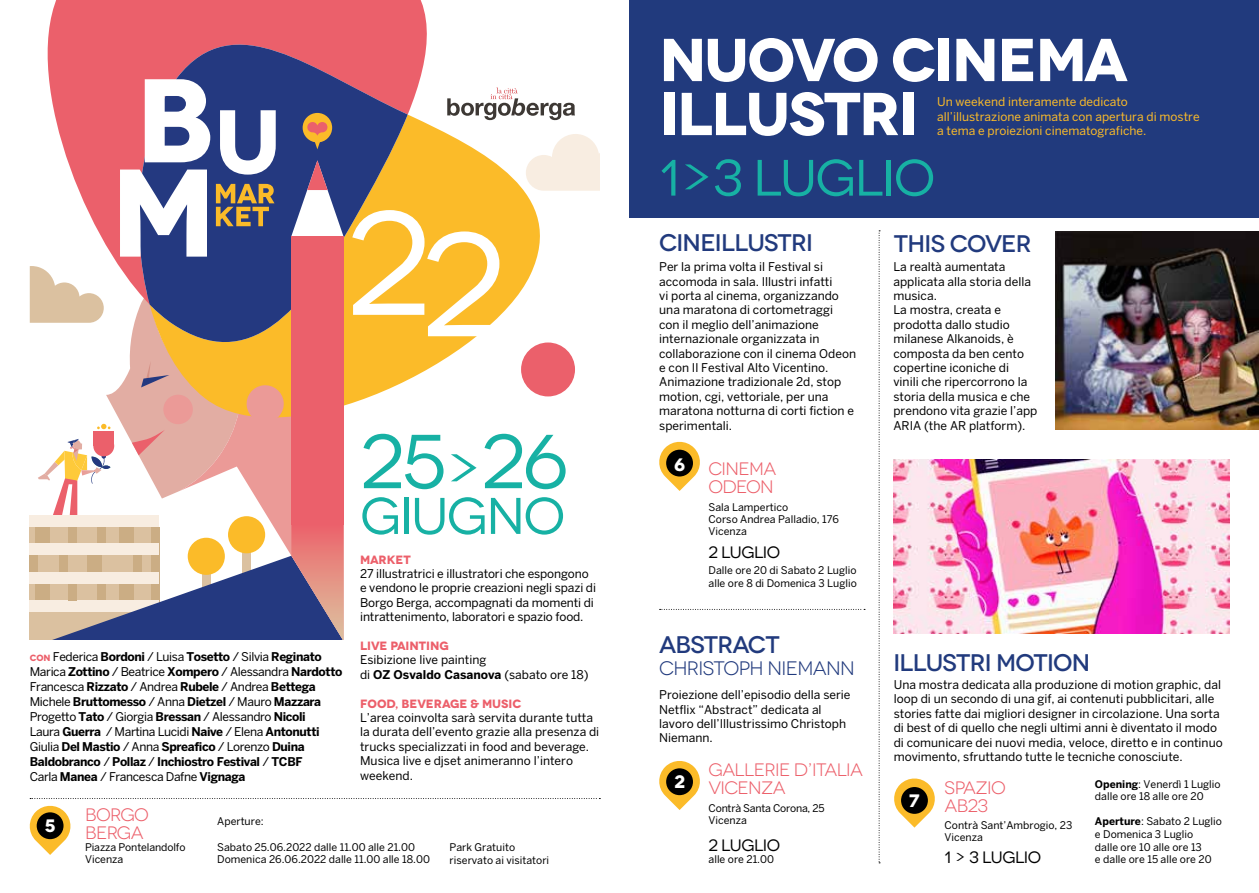
<style>
.page{position:relative;width:1259px;height:893px;background:#fff}
.page>*{position:absolute;margin:0;border:0;box-sizing:border-box;transform-origin:0 0}
.t1{font:76.2px "Novecentowide";color:#17b1a4}
.t2{font:700 60.45px/54px "Novecentowide";letter-spacing:-.03em;color:#fff}
.t3{font:51.45px "Novecentowide";letter-spacing:-.03em;color:#17b1a4}
.t4{font:51px "Novecentowide";letter-spacing:-.03em;color:#17b1a4}
.t5{font:500 24px "Novecentowide";letter-spacing:-.03em;color:#213a7d}
.t6{font:19.5px "Novecentowide";letter-spacing:-.03em;color:#213a7d}
.t7{font:18px/18px "Novecentowide";letter-spacing:-.03em;color:#ec5f6a}
.t8{font:700 18px "Novecentowide";color:#fff}
.t9{font:16.5px "Novecentowide";letter-spacing:-.03em;color:#000}
.t10{font:12px/14.4px "Benton Sans";color:#000}
.t11{font:700 12px/15px "Benton Sans";letter-spacing:-.03em;color:#000}
.t12{font:12px/14.4px "Benton Sans";color:#fbbb29}
.t13{font:700 12px "Novecentowide";color:#ec5f6a}
.t14{font:10.5px/12.6px "Benton Sans";color:#000}
.t15{font:10.5px/12px "Benton Sans";letter-spacing:-.02em;color:#000}
.s1{font-family:"Novecentowide";font-size:9px;color:#ec5f6a}
.s2{font-weight:400}
.s3{font-size:55.5px}
.s4{font-weight:700}
</style>
<div class="page">
<div style="left:629px;top:0;width:630px;height:218px;background:#213a7d"></div>
<svg style="left:568px;top:134px;width:32px;height:57px;background:#f8eee3"></svg>
<svg style="left:47px;top:0;width:380px;height:266px;fill:#eb606b"></svg>
<svg style="left:344px;top:115px;width:224px;height:291px"></svg>
<svg style="left:128px;top:4px;width:280px;height:371px;background:#90586d"></svg>
<div style="left:303px;top:113px;width:29px;height:29px;background:#fbbb29;border-radius:50%"></div>
<svg style="left:307px;top:122px;width:20px;height:27px"></svg>
<svg style="left:291px;top:160px;width:53px;height:77px"></svg>
<svg style="left:216px;top:184px;width:58px;height:42px;background:#8e7954"></svg>
<svg style="left:145px;top:79px;width:65px;height:83px"></svg>
<svg style="left:220px;top:110px;width:56px;height:65px"></svg>
<svg style="left:120px;top:170px;width:87px;height:87px"></svg>
<svg style="left:352px;top:210px;width:147px;height:126px"></svg>
<div style="left:291px;top:237px;width:53px;height:288px;background:#eb606b"></div>
<div style="left:521px;top:342px;width:54px;height:54px;background:#eb606b;border-radius:50%"></div>
<svg style="left:447px;top:87px;width:128px;height:33px"></svg>
<svg style="left:30px;top:266px;width:314px;height:374px"></svg>
<svg style="left:29px;top:798px;width:571px;height:57px"></svg>
<svg style="left:659px;top:761px;width:41px;height:49px"></svg>
<svg style="left:894px;top:778px;width:41px;height:50px"></svg>
<svg style="left:659px;top:441px;width:41px;height:50px"></svg>
<svg style="left:878px;top:230px;width:2px;height:633px"></svg>
<svg style="left:659px;top:609px;width:206px;height:1px"></svg>
<img style="left:1056px;top:232px;width:203px;height:198px">
<img style="left:893px;top:460px;width:336px;height:173px">
<div style="left:666px;top:450px;width:27px;height:26px;background:#000;border-radius:50%"></div>
<div style="left:37px;top:812px;width:27px;height:27px;background:#000;border-radius:50%"></div>
<div style="left:666px;top:768px;width:27px;height:27px;background:#000;border-radius:50%"></div>
<div style="left:901px;top:787px;width:27px;height:27px;background:#000;border-radius:50%"></div>
<p class="t11" style="left:30px;top:649px;width:314px"><span class="s1">CON</span> <span class="s2">Federica</span> Bordoni <span class="s2">/ Luisa</span> Tosetto <span class="s2">/ Silvia</span> Reginato <span class="s2">Marica</span> Zottino <span class="s2">/ Beatrice</span> Xompero <span class="s2">/ Alessandra</span> Nardotto <span class="s2">Francesca</span> Rizzato <span class="s2">/ Andrea</span> Rubele <span class="s2">/ Andrea</span> Bettega <span class="s2">Michele</span> Bruttomesso <span class="s2">/ Anna</span> Dietzel <span class="s2">/ Mauro</span> Mazzara <span class="s2">Progetto</span> Tato <span class="s2">/ Giorgia</span> Bressan <span class="s2">/ Alessandro</span> Nicoli<br><span class="s2">Laura</span> Guerra <span class="s2">/ Martina Lucidi</span> Naive <span class="s2">/ Elena</span> Antonutti <span class="s2">Giulia</span> Del Mastio <span class="s2">/ Anna</span> Spreafico <span class="s2">/ Lorenzo</span> Duina Baldobranco <span class="s2">/</span> Pollaz <span class="s2">/</span> Inchiostro Festival <span class="s2">/</span> TCBF<br><span class="s2">Carla</span> Manea <span class="s2">/ Francesca Dafne</span> Vignaga</p>
<h1 class="t1" style="left:360px;top:417px;width:209px">25<span class="s3">&gt;</span>26</h1>
<h3 class="t3" style="left:360px;top:486px;width:207px">GIUGNO</h3>
<p class="t13" style="left:360px;top:552px;width:52px">MARKET</p>
<p class="t10" style="left:360px;top:566px;width:237px">27 illustratrici e illustratori che espongono e vendono le proprie creazioni negli spazi di Borgo Berga, accompagnati da momenti di intrattenimento, laboratori e spazio food.</p>
<p class="t13" style="left:360px;top:638px;width:90px">LIVE PAINTING</p>
<p class="t10" style="left:360px;top:653px;width:230px">Esibizione live painting<br>di <span class="s4">OZ Osvaldo Casanova</span> (sabato ore 18)</p>
<p class="t13" style="left:360px;top:696px;width:163px">FOOD, BEVERAGE &amp; MUSIC</p>
<p class="t10" style="left:360px;top:710px;width:241px">L’area coinvolta sarà servita durante tutta la durata dell’evento grazie alla presenza di trucks specializzati in food and beverage.<br>Musica live e djset animeranno l’intero weekend.</p>
<h3 class="t8" style="left:45px;top:814px;width:13px">5</h3>
<h3 class="t7" style="left:85px;top:806px;width:65px">BORGO<br>BERGA</h3>
<p class="t14" style="left:85px;top:841px;width:102px;line-height:12px">Piazza Pontelandolfo<br>Vicenza</p>
<p class="t14" style="left:217px;top:815px;width:48px">Aperture:</p>
<p class="t14" style="left:217px;top:840px;width:214px">Sabato 25.06.2022 dalle 11.00 alle 21.00<br>Domenica 26.06.2022 dalle 11.00 alle 18.00</p>
<p class="t14" style="left:450px;top:841px;width:101px">Park Gratuito riservato ai visitatori</p>
<h2 class="t2" style="left:659px;top:33px;width:470px">NUOVO CINEMA<br>ILLUSTRI</h2>
<p class="t12" style="left:937px;top:95px;width:264px">Un weekend interamente dedicato all’illustrazione animata con apertura di mostre a tema e proiezioni cinematografiche.</p>
<h3 class="t4" style="left:659px;top:148px;width:278px">1&gt;3 LUGLIO</h3>
<h3 class="t5" style="left:659px;top:228px;width:155px">CINEILLUSTRI</h3>
<p class="t10" style="left:659px;top:260px;width:198px">Per la prima volta il Festival si accomoda in sala. Illustri infatti<br>vi porta al cinema, organizzando una maratona di cortometraggi con il meglio dell’animazione internazionale organizzata in collaborazione con il cinema Odeon e con Il Festival Alto Vicentino.<br>Animazione tradizionale 2d, stop motion, cgi, vettoriale, per una maratona notturna di corti fiction e sperimentali.</p>
<h3 class="t8" style="left:674px;top:453px;width:12px">6</h3>
<h3 class="t7" style="left:708px;top:460px;width:69px">CINEMA<br>ODEON</h3>
<p class="t14" style="left:708px;top:501px;width:132px;line-height:12px">Sala Lampertico<br>Corso Andrea Palladio, 176<br>Vicenza</p>
<h3 class="t9" style="left:708px;top:543px;width:73px">2 LUGLIO</h3>
<p class="t14" style="left:708px;top:564px;width:150px">Dalle ore 20 di Sabato 2 Luglio alle ore 8 di Domenica 3 Luglio</p>
<h3 class="t5" style="left:659px;top:630px;width:122px">ABSTRACT</h3>
<h3 class="t6" style="left:659px;top:657px;width:197px">CHRISTOPH NIEMANN</h3>
<p class="t10" style="left:659px;top:687px;width:193px">Proiezione dell’episodio della serie<br>Netflix “Abstract” dedicata al lavoro dell’Illustrissimo Christoph<br>Niemann.</p>
<h3 class="t8" style="left:674px;top:770px;width:13px">2</h3>
<h3 class="t7" style="left:708px;top:761px;width:156px">GALLERIE D’ITALIA<br>VICENZA</h3>
<p class="t15" style="left:708px;top:802px;width:118px">Contrà Santa Corona, 25<br>Vicenza</p>
<h3 class="t9" style="left:708px;top:835px;width:73px">2 LUGLIO</h3>
<p class="t14" style="left:708px;top:853px;width:67px">alle ore 21.00</p>
<h3 class="t5" style="left:893px;top:229px;width:139px">THIS COVER</h3>
<p class="t10" style="left:893px;top:260px;width:146px">La realtà aumentata applicata alla storia della musica.<br>La mostra, creata e prodotta dallo studio milanese Alkanoids, è composta da ben cento copertine iconiche di<br>vinili che ripercorrono la storia della musica e che prendono vita grazie l’app<br>ARIA (the AR platform).</p>
<h3 class="t5" style="left:893px;top:648px;width:198px">ILLUSTRI MOTION</h3>
<p class="t10" style="left:893px;top:677px;width:330px">Una mostra dedicata alla produzione di motion graphic, dal loop di un secondo di una gif, ai contenuti pubblicitari, alle stories fatte dai migliori designer in circolazione. Una sorta di best of di quello che negli ultimi anni è diventato il modo di comunicare dei nuovi media, veloce, diretto e in continuo movimento, sfruttando tutte le tecniche conosciute.</p>
<h3 class="t8" style="left:909px;top:789px;width:12px">7</h3>
<h3 class="t7" style="left:944px;top:779px;width:63px">SPAZIO<br>AB23</h3>
<h3 class="t9" style="left:944px;top:847px;width:98px">1 &gt; 3 LUGLIO</h3>
<p class="t14" style="left:944px;top:819px;width:129px;line-height:12px">Contrà Sant’Ambrogio, 23<br>Vicenza</p>
<p class="t14" style="left:1095px;top:777px;width:127px"><span class="s4">Opening</span>: Venerdì 1 Luglio dalle ore 18 alle ore 20</p>
<p class="t14" style="left:1095px;top:815px;width:128px"><span class="s4">Aperture</span>: Sabato 2 Luglio e Domenica 3 Luglio<br>dalle ore 10 alle ore 13<br>e dalle ore 15 alle ore 20</p>
</div>
